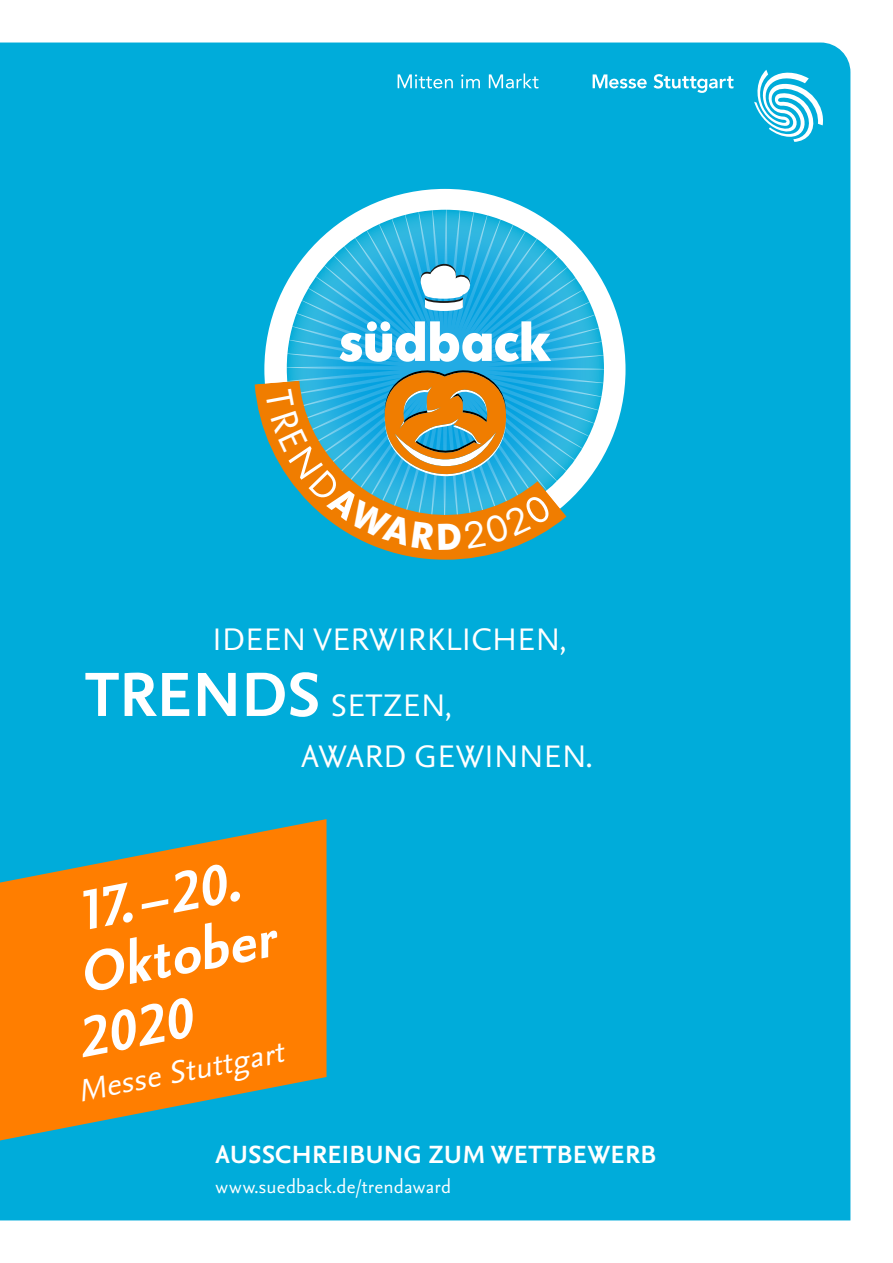
<style>
.page{position:relative;width:893px;height:1263px;background:#fff}
.page>*{position:absolute;margin:0;border:0;box-sizing:border-box;transform-origin:0 0}
.t1{font:italic 700 67.5px "Seria Sans CELF";color:#fff}
.t2{font:italic 700 67.5px "Seria Sans";color:#fff}
.t3{font:37.5px/66px "Seria Sans";letter-spacing:.01em;color:#fff}
.t4{font:italic 37.5px "Seria Sans";color:#fff}
.t5{font:700 30px "Seria Sans";letter-spacing:.01em;color:#fff}
.t6{font:22.5px "Seria Sans";letter-spacing:.01em;color:#fff}
.s1{font-weight:700;font-size:75px}
</style>
<div class="page">
<div style="left:0;top:43px;width:850px;height:1177px;background:#00acda"></div>
<div style="left:264px;top:189px;width:361px;height:361px;background:#fff;border-radius:50%"></div>
<svg style="left:255px;top:381px;width:312px;height:179px;background:#36a1a8"></svg>
<svg style="left:0;top:819px;width:326px;height:321px;background:#cc872a"></svg>
<svg style="left:653px;top:74px;width:80px;height:19px"></svg>
<svg style="left:754px;top:70px;width:69px;height:72px"></svg>
<svg style="left:593px;top:74px;width:54px;height:14px"></svg>
<svg style="left:461px;top:74px;width:19px;height:14px"></svg>
<svg style="left:489px;top:73px;width:50px;height:15px"></svg>
<svg style="left:398px;top:74px;width:55px;height:14px"></svg>
<svg style="left:265px;top:204px;width:345px;height:346px;background:#6ab2b9"></svg>
<p class="t3" style="left:85px;top:607px;width:483px;text-indent:128px">IDEEN VERWIRKLICHEN,<br><span class="s1">TRENDS</span> SETZEN,</p>
<p class="t3" style="left:301px;top:724px;width:293px">AWARD GEWINNEN.</p>
<h1 class="t1" style="left:65px;top:857px;width:167px;rotate:-11deg">17.–20.</h1>
<h1 class="t2" style="left:73px;top:942px;width:199px;rotate:-11deg">Oktober</h1>
<h1 class="t1" style="left:68px;top:983px;width:116px;rotate:-11deg">2020</h1>
<p class="t4" style="left:74px;top:1073px;width:211px;rotate:-11deg">Messe Stuttgart</p>
<p class="t5" style="left:215px;top:1140px;width:442px">AUSSCHREIBUNG ZUM WETTBEWERB</p>
<p class="t6" style="left:215px;top:1176px;width:237px">www.suedback.de/trendaward</p>
</div>
